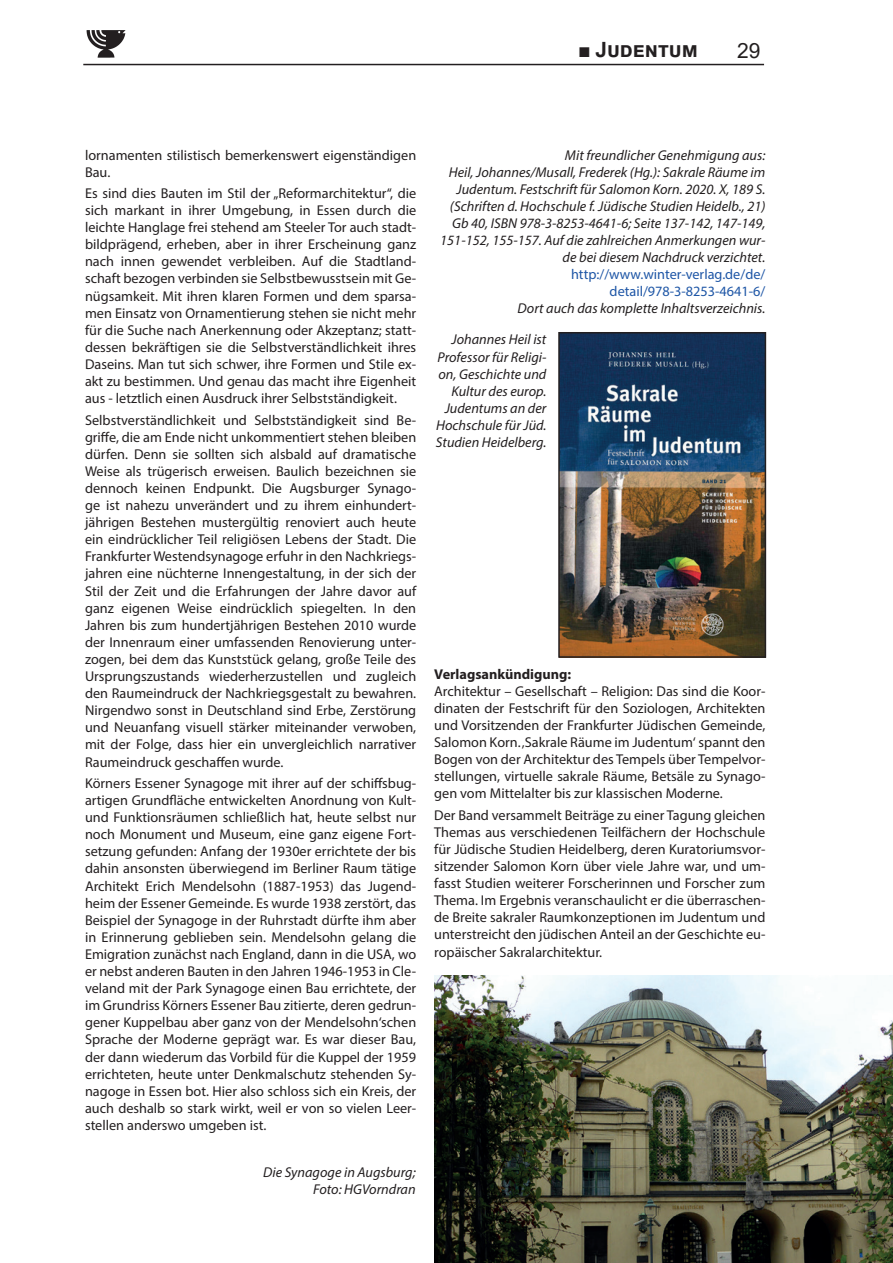
<style>
.page{position:relative;width:893px;height:1263px;background:#fff}
.page>*{position:absolute;margin:0;border:0;box-sizing:border-box;transform-origin:0 0}
.t1{font:700 21px "Arial";color:#231f20}
.t2{font:21px "Arial";color:#231f20}
.t3{font:14.25px/17.1px "Myriad Pro";color:#231f20;text-align:justify}
.t4{font:italic 14.25px/17.1px "Myriad Pro";color:#231f20;text-align:right}
.t5{font:14.25px/17.1px "Myriad Pro";color:#1e56a6;text-align:right}
.t6{font:700 14.25px "Myriad Pro";color:#231f20}
</style>
<div class="page">
<img style="left:86px;top:30px;width:39px;height:27px">
<hr style="left:83px;top:64px;width:681px;height:1px;background:#231f20">
<img style="left:434px;top:976px;width:459px;height:287px">
<img style="left:561px;top:335px;width:202px;height:320px">
<div style="left:558px;top:332px;width:208px;height:326px;border:2px solid #231f20"></div>
<h1 class="t1" style="left:578px;top:35px;width:121px">■ Judentum</h1>
<h1 class="t2" style="left:737px;top:36px;width:25px">29</h1>
<p class="t3" style="left:85px;top:146px;width:333px">lornamenten stilistisch bemerkenswert eigenständigen<br>Bau.</p>
<p class="t3" style="left:85px;top:184px;width:333px">Es sind dies Bauten im Stil der „Reformarchitektur“, die sich markant in ihrer Umgebung, in Essen durch die leichte Hanglage frei stehend am Steeler Tor auch stadt&shy;bildprägend, erheben, aber in ihrer Erscheinung ganz nach innen gewendet verbleiben. Auf die Stadtland&shy;schaft bezogen verbinden sie Selbstbewusstsein mit Ge&shy;nügsamkeit. Mit ihren klaren Formen und dem sparsa&shy;men Einsatz von Ornamentierung stehen sie nicht mehr für die Suche nach Anerkennung oder Akzeptanz; statt&shy;dessen bekräftigen sie die Selbstverständlichkeit ihres Daseins. Man tut sich schwer, ihre Formen und Stile ex&shy;akt zu bestimmen. Und genau das macht ihre Eigenheit aus - letztlich einen Ausdruck ihrer Selbstständigkeit.</p>
<p class="t3" style="left:85px;top:411px;width:333px">Selbstverständlichkeit und Selbstständigkeit sind Be&shy;griffe, die am Ende nicht unkommentiert stehen bleiben dürfen. Denn sie sollten sich alsbald auf dramatische Weise als trügerisch erweisen. Baulich bezeichnen sie dennoch keinen Endpunkt. Die Augsburger Synago&shy;ge ist nahezu unverändert und zu ihrem einhundert&shy;jährigen Bestehen mustergültig renoviert auch heute ein eindrücklicher Teil religiösen Lebens der Stadt. Die Frankfurter Westendsynagoge erfuhr in den Nachkriegs&shy;jahren eine nüchterne Innengestaltung, in der sich der Stil der Zeit und die Erfahrungen der Jahre davor auf ganz eigenen Weise eindrücklich spiegelten. In den Jahren bis zum hundertjährigen Bestehen 2010 wurde der Innenraum einer umfassenden Renovierung unter&shy;zogen, bei dem das Kunststück gelang, große Teile des Ursprungszustands wiederherzustellen und zugleich den Raumeindruck der Nachkriegsgestalt zu bewahren.<br>Nirgendwo sonst in Deutschland sind Erbe, Zerstörung und Neuanfang visuell stärker miteinander verwoben, mit der Folge, dass hier ein unvergleichlich narrativer Raumeindruck geschaffen wurde.</p>
<p class="t3" style="left:85px;top:774px;width:333px">Körners Essener Synagoge mit ihrer auf der schiffsbug&shy;artigen Grundfläche entwickelten Anordnung von Kult&shy;und Funktionsräumen schließlich hat, heute selbst nur noch Monument und Museum, eine ganz eigene Fort&shy;setzung gefunden: Anfang der 1930er errichtete der bis dahin ansonsten überwiegend im Berliner Raum tätige Architekt Erich Mendelsohn (1887-1953) das Jugend&shy;heim der Essener Gemeinde. Es wurde 1938 zerstört, das Beispiel der Synagoge in der Ruhrstadt dürfte ihm aber in Erinnerung geblieben sein. Mendelsohn gelang die Emigration zunächst nach England, dann in die USA, wo er nebst anderen Bauten in den Jahren 1946-1953 in Cle&shy;veland mit der Park Synagoge einen Bau errichtete, der im Grundriss Körners Essener Bau zitierte, deren gedrun&shy;gener Kuppelbau aber ganz von der Mendelsohn‘schen Sprache der Moderne geprägt war. Es war dieser Bau, der dann wiederum das Vorbild für die Kuppel der 1959 errichteten, heute unter Denkmalschutz stehenden Sy&shy;nagoge in Essen bot. Hier also schloss sich ein Kreis, der auch deshalb so stark wirkt, weil er von so vielen Leer&shy;stellen anderswo umgeben ist.</p>
<p class="t4" style="left:263px;top:1163px;width:154px">Die Synagoge in Augsburg;<br>Foto: HGVorndran</p>
<p class="t4" style="left:440px;top:146px;width:327px">Mit freundlicher Genehmigung aus:<br>Heil, Johannes/Musall, Frederek (Hg.): Sakrale Räume im Judentum. Festschrift für Salomon Korn. 2020. X, 189 S. (Schriften d. Hochschule f. Jüdische Studien Heidelb., 21)<br>Gb 40, ISBN 978-3-8253-4641-6; Seite 137-142, 147-149, 151-152, 155-157. Auf die zahlreichen Anmerkungen wur&shy;de bei diesem Nachdruck verzichtet.</p>
<p class="t5" style="left:571px;top:266px;width:196px">http://www.winter-verlag.de/de/ detail/978-3-8253-4641-6/</p>
<p class="t4" style="left:517px;top:300px;width:249px">Dort auch das komplette Inhaltsverzeichnis.</p>
<p class="t4" style="left:436px;top:331px;width:112px">Johannes Heil ist<br>Professor für Religi&shy;on, Geschichte und<br>Kultur des europ.<br>Judentums an der<br>Hochschule für Jüd.<br>Studien Heidelberg.</p>
<p class="t6" style="left:434px;top:664px;width:139px">Verlagsankündigung:</p>
<p class="t3" style="left:434px;top:682px;width:333px">Architektur – Gesellschaft – Religion: Das sind die Koor&shy;dinaten der Festschrift für den Soziologen, Architekten und Vorsitzenden der Frankfurter Jüdischen Gemeinde, Salomon Korn. ‚Sakrale Räume im Judentum‘ spannt den Bogen von der Architektur des Tempels über Tempelvor&shy;stellungen, virtuelle sakrale Räume, Betsäle zu Synago&shy;gen vom Mittelalter bis zur klassischen Moderne.</p>
<p class="t3" style="left:434px;top:806px;width:333px">Der Band versammelt Beiträge zu einer Tagung gleichen Themas aus verschiedenen Teilfächern der Hochschule für Jüdische Studien Heidelberg, deren Kuratoriumsvor&shy;sitzender Salomon Korn über viele Jahre war, und um&shy;fasst Studien weiterer Forscherinnen und Forscher zum Thema. Im Ergebnis veranschaulicht er die überraschen&shy;de Breite sakraler Raumkonzeptionen im Judentum und unterstreicht den jüdischen Anteil an der Geschichte eu&shy;ropäischer Sakralarchitektur.</p>
</div>
